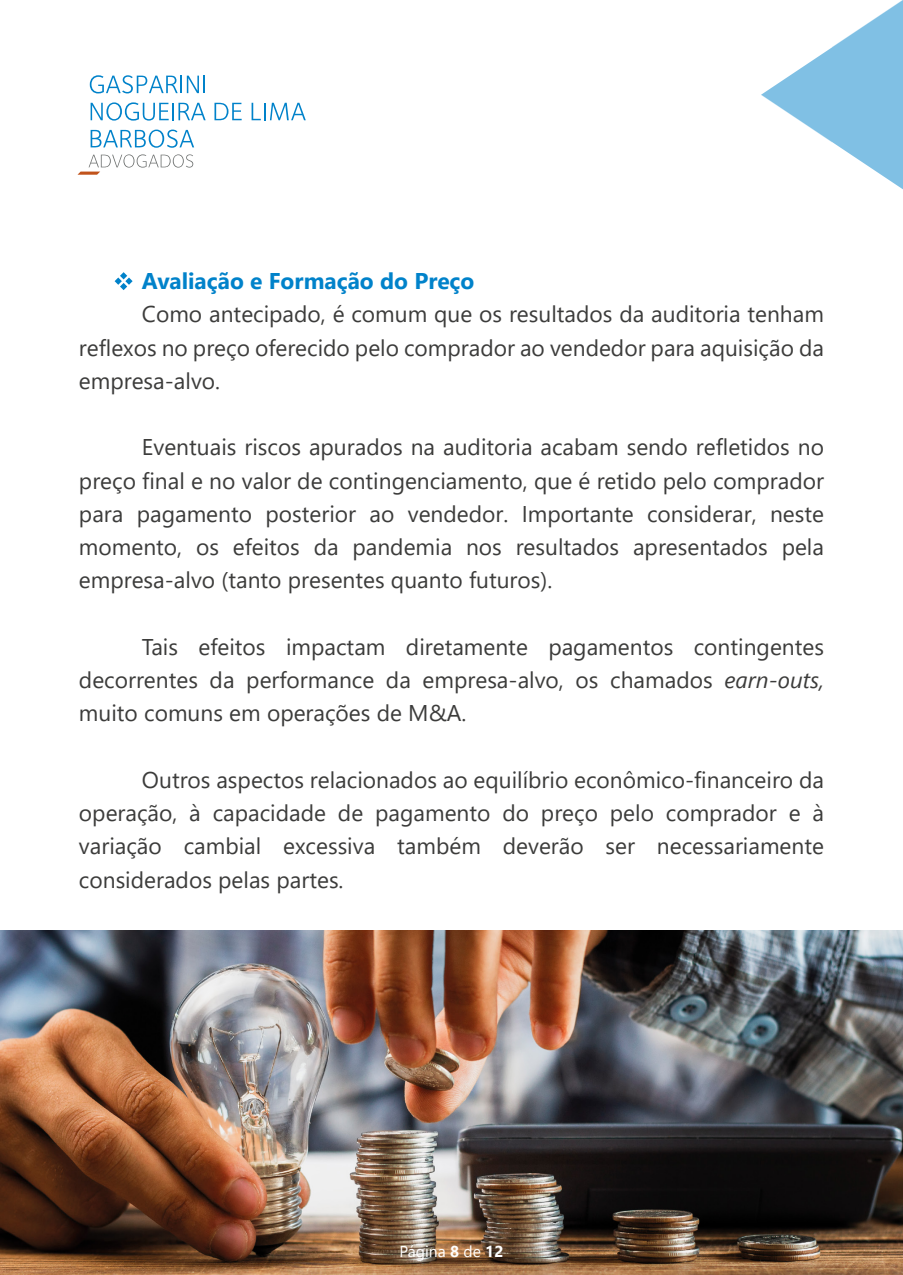
<style>
.page{position:relative;width:903px;height:1275px;background:#fff}
.page>*{position:absolute;margin:0;border:0;box-sizing:border-box;transform-origin:0 0}
.t1{font:22.75px/33.2px "Segoe UI";color:#3c3c3b;text-align:justify}
.t2{font:700 22.75px "Segoe UI";color:#0082ca}
.t3{font:15.75px "Segoe UI";color:#fff}
.s1{font-style:italic}
.s2{font-weight:700}
</style>
<div class="page">
<img style="left:0;top:931px;width:903px;height:344px">
<svg style="left:77px;top:154px;width:116px;height:21px"></svg>
<svg style="left:91px;top:130px;width:103px;height:18px"></svg>
<svg style="left:91px;top:102px;width:115px;height:19px"></svg>
<svg style="left:214px;top:103px;width:28px;height:17px"></svg>
<svg style="left:252px;top:103px;width:54px;height:17px"></svg>
<svg style="left:90px;top:75px;width:115px;height:18px"></svg>
<svg style="left:761px;top:0;width:142px;height:189px"></svg>
<svg style="left:115px;top:272px;width:18px;height:18px"></svg>
<p class="t2" style="left:142px;top:259px;width:334px">Avaliação e Formação do Preço</p>
<p class="t1" style="left:79px;top:296px;width:746px;text-indent:63px">Como antecipado, é comum que os resultados da auditoria tenham reflexos no preço oferecido pelo comprador ao vendedor para aquisição da empresa-alvo.</p>
<p class="t1" style="left:79px;top:429px;width:746px;text-indent:63px">Eventuais riscos apurados na auditoria acabam sendo refletidos no preço final e no valor de contingenciamento, que é retido pelo comprador para pagamento posterior ao vendedor. Importante considerar, neste momento, os efeitos da pandemia nos resultados apresentados pela empresa-alvo (tanto presentes quanto futuros).</p>
<p class="t1" style="left:79px;top:628px;width:746px;text-indent:63px">Tais efeitos impactam diretamente pagamentos contingentes decorrentes da performance da empresa-alvo, os chamados <span class="s1">earn-outs, </span>muito comuns em operações de M&amp;A.</p>
<p class="t1" style="left:79px;top:761px;width:746px;text-indent:63px">Outros aspectos relacionados ao equilíbrio econômico-financeiro da operação, à capacidade de pagamento do preço pelo comprador e à variação cambial excessiva também deverão ser necessariamente considerados pelas partes.</p>
<p class="t3" style="left:399px;top:1236px;width:105px">Página <span class="s2">8</span> de <span class="s2">12</span></p>
</div>
